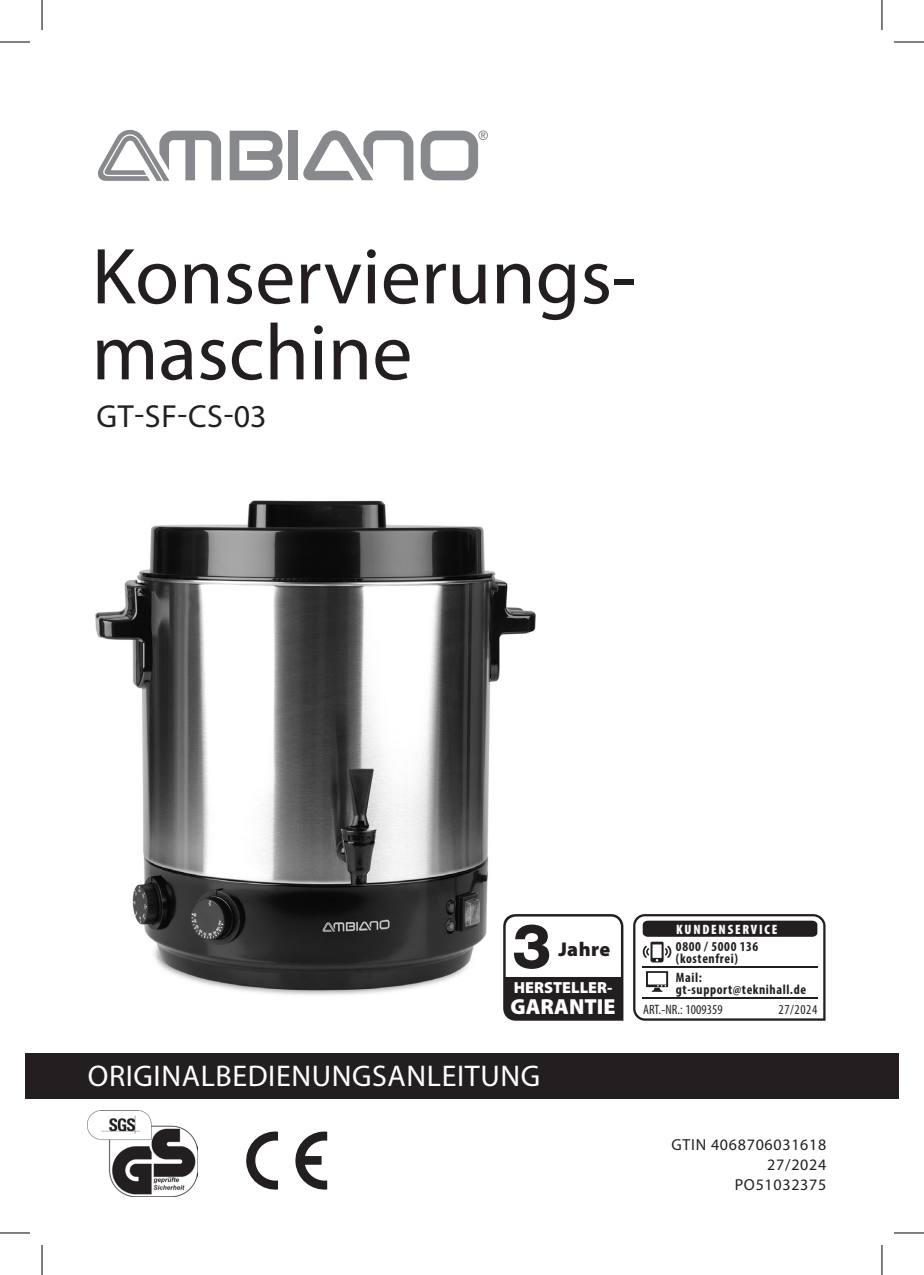
<style>
.page{position:relative;width:924px;height:1275px;background:#fff}
.page>*{position:absolute;margin:0;border:0;box-sizing:border-box;transform-origin:0 0}
.t1{font:80px/76px "Myriad Pro";color:#231f20}
.t2{font:32px "Myriad Pro";letter-spacing:.02em;color:#231f20}
.t3{font:30px "Myriad Pro";letter-spacing:.02em;color:#fff}
.t4{font:900 21.8px "Myriad Pro";color:#fff}
.t5{font:900 20px "Myriad Pro";letter-spacing:.02em;color:#231f20}
.t6{font:900 16.2px "Myriad Pro";color:#fff}
.t7{font:16px/20px "Myriad Pro";letter-spacing:.045em;color:#231f20;text-align:right}
.t8{font:700 condensed 13.6px/12px "Myriad Pro";letter-spacing:.045em;color:#231f20}
.t9{font:condensed 13.6px "Myriad Pro";letter-spacing:.01em;color:#231f20}
.t10{font:900 condensed 13.6px "Myriad Pro";letter-spacing:.13em;color:#fff}
</style>
<div class="page">
<img style="left:95px;top:500px;width:529px;height:521px">
<div style="left:25px;top:1053px;width:873px;height:45px;background:#231f20"></div>
<svg style="left:633px;top:914px;width:192px;height:106px"></svg>
<svg style="left:503px;top:914px;width:120px;height:106px"></svg>
<svg style="left:246px;top:1131px;width:32px;height:59px"></svg>
<svg style="left:295px;top:1131px;width:32px;height:59px"></svg>
<img style="left:87px;top:1110px;width:110px;height:86px">
<svg style="left:229px;top:131px;width:53px;height:49px"></svg>
<div style="left:288px;top:131px;width:10px;height:49px;background:#87898c"></div>
<svg style="left:420px;top:130px;width:68px;height:50px"></svg>
<svg style="left:97px;top:130px;width:124px;height:51px"></svg>
<svg style="left:303px;top:130px;width:110px;height:50px"></svg>
<hr style="left:0;top:42px;width:30px;height:1px;background:#000">
<hr style="left:893px;top:42px;width:30px;height:1px;background:#000">
<hr style="left:0;top:1232px;width:30px;height:1px;background:#000">
<hr style="left:893px;top:1232px;width:30px;height:1px;background:#000">
<hr style="left:42px;top:0;width:1px;height:30px;background:#000">
<hr style="left:42px;top:1245px;width:1px;height:30px;background:#000">
<hr style="left:881px;top:0;width:1px;height:30px;background:#000">
<hr style="left:881px;top:1245px;width:1px;height:30px;background:#000">
<h1 class="t1" style="left:92px;top:240px;width:546px">Konservierungs&shy;maschine</h1>
<h2 class="t2" style="left:96px;top:399px;width:172px">GT-SF-CS-03</h2>
<h3 class="t5" style="left:558px;top:938px;width:53px">Jahre</h3>
<p class="t6" style="left:513px;top:978px;width:100px">HERSTELLER-</p>
<h3 class="t4" style="left:510px;top:994px;width:107px">GARANTIE</h3>
<h3 class="t3" style="left:88px;top:1059px;width:454px">ORIGINALBEDIENUNGSANLEITUNG</h3>
<p class="t10" style="left:676px;top:921px;width:103px">KUNDENSERVICE</p>
<p class="t8" style="left:675px;top:940px;width:84px">0800 / 5000 136 (kostenfrei)</p>
<p class="t8" style="left:675px;top:971px;width:132px">Mail: gt-support@teknihall.de</p>
<p class="t9" style="left:642px;top:1001px;width:81px">ART.-NR.: 1009359</p>
<p class="t9" style="left:778px;top:1001px;width:40px">27/2024</p>
<p class="t7" style="left:671px;top:1134px;width:156px">GTIN 4068706031618<br>27/2024<br>PO51032375</p>
</div>
